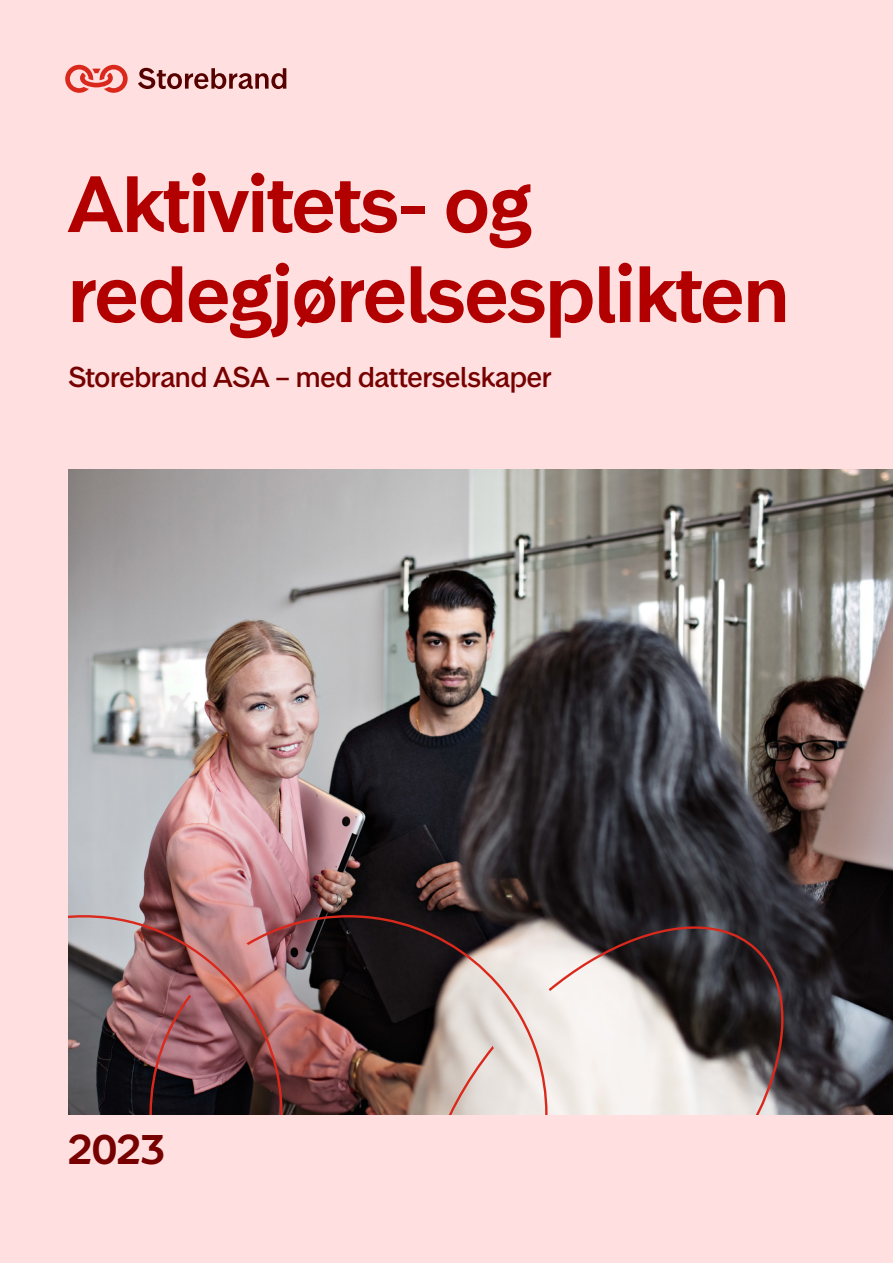
<style>
.page{position:relative;width:893px;height:1263px;background:#ffdfdf}
.page>*{position:absolute;margin:0;border:0;box-sizing:border-box;transform-origin:0 0}
.Display_heading_red_large_-_50pt{font:600 75px/90px "Storebrand Display";color:#b20000}
.H3_subheading_dark_red{font:600 39px "Storebrand Display";color:#700}
.H5_subheading_dark_red{font:500 27px "Storebrand Display";letter-spacing:-.005em;color:#700}
</style>
<div class="page">
<img style="left:68px;top:470px;width:825px;height:644px">
<img style="left:68px;top:915px;width:344px;height:199px">
<svg style="left:412px;top:915px;width:371px;height:199px;background:#9c9290"></svg>
<svg style="left:138px;top:68px;width:148px;height:21px"></svg>
<svg style="left:65px;top:65px;width:63px;height:28px"></svg>
<p class="Display_heading_red_large_-_50pt" style="left:68px;top:159px;width:723px">Aktivitets- og redegjørelsesplikten</p>
<p class="H5_subheading_dark_red" style="left:68px;top:359px;width:484px">Storebrand ASA – med datterselskaper</p>
<p class="H3_subheading_dark_red" style="left:68px;top:1123px;width:98px">2023</p>
</div>
